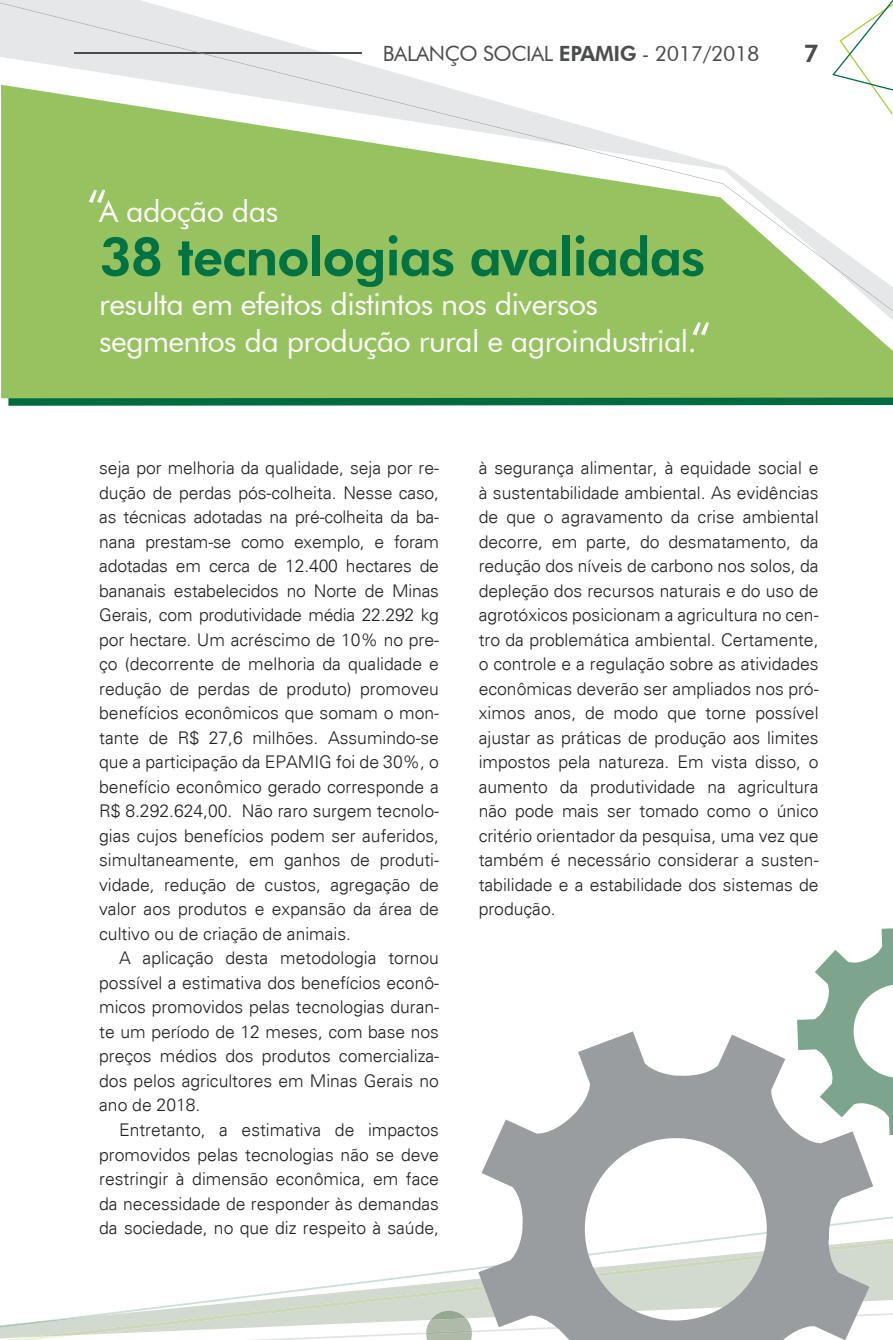
<style>
.page{position:relative;width:893px;height:1340px;background:#fff}
.page>*{position:absolute;margin:0;border:0;box-sizing:border-box;transform-origin:0 0}
.t1{font:800 53.2px "Futura BT";letter-spacing:-.02em;color:#017241}
.t2{font:30.62px/37.3px "Futura BT";letter-spacing:-.02em;color:#fff}
.t3{font:800 24.5px "Futura BT";color:#4b4c4d}
.t4{font:21px "Futura BT";letter-spacing:-.02em;color:#4b4c4d}
.t5{font:300 17.5px/24.5px "Univers";color:#231f20;text-align:justify}
.s1{font-weight:800}
</style>
<div class="page">
<svg style="left:2px;top:1334px;width:55px;height:5px"></svg>
<svg style="left:26px;top:1321px;width:217px;height:16px;fill:#d2d9ce"></svg>
<svg style="left:100px;top:1216px;width:793px;height:105px"></svg>
<svg style="left:0;top:1314px;width:104px;height:13px"></svg>
<svg style="left:0;top:0;width:893px;height:85px"></svg>
<svg style="left:8px;top:398px;width:885px;height:8px;fill:#006b3f"></svg>
<svg style="left:1px;top:85px;width:892px;height:313px;fill:#97c260"></svg>
<svg style="left:89px;top:189px;width:16px;height:14px"></svg>
<svg style="left:693px;top:322px;width:16px;height:13px"></svg>
<svg style="left:478px;top:1031px;width:395px;height:279px"></svg>
<svg style="left:797px;top:928px;width:96px;height:207px"></svg>
<svg style="left:243px;top:1310px;width:650px;height:29px"></svg>
<p class="t4" style="left:383px;top:41px;width:378px">BALANÇO SOCIAL <span class="s1">EPAMIG</span> - 2017/2018</p>
<h3 class="t3" style="left:804px;top:38px;width:17px">7</h3>
<h2 class="t2" style="left:99px;top:192px;width:180px">A adoção das</h2>
<h1 class="t1" style="left:99px;top:224px;width:607px">38 tecnologias avaliadas</h1>
<h2 class="t2" style="left:99px;top:285px;width:599px">resulta em efeitos distintos nos diversos segmentos da produção rural e agroindustrial.</h2>
<p class="t5" style="left:99px;top:456px;width:341px">seja por melhoria da qualidade, seja por re&shy;dução de perdas pós-colheita. Nesse caso, as técnicas adotadas na pré-colheita da ba&shy;nana prestam-se como exemplo, e foram adotadas em cerca de 12.400 hectares de bananais estabelecidos no Norte de Minas Gerais, com produtividade média 22.292 kg por hectare. Um acréscimo de 10% no pre&shy;ço (decorrente de melhoria da qualidade e redução de perdas de produto) promoveu benefícios econômicos que somam o mon&shy;tante de R$ 27,6 milhões. Assumindo-se que a participação da EPAMIG foi de 30%, o benefício econômico gerado corresponde a R$ 8.292.624,00. Não raro surgem tecnolo&shy;gias cujos benefícios podem ser auferidos, simultaneamente, em ganhos de produti&shy;vidade, redução de custos, agregação de valor aos produtos e expansão da área de cultivo ou de criação de animais.</p>
<p class="t5" style="left:99px;top:946px;width:341px;text-indent:20px">A aplicação desta metodologia tornou possível a estimativa dos benefícios econô&shy;micos promovidos pelas tecnologias duran&shy;te um período de 12 meses, com base nos preços médios dos produtos comercializa&shy;dos pelos agricultores em Minas Gerais no ano de 2018.</p>
<p class="t5" style="left:99px;top:1117px;width:341px;text-indent:20px">Entretanto, a estimativa de impactos promovidos pelas tecnologias não se deve restringir à dimensão econômica, em face da necessidade de responder às demandas da sociedade, no que diz respeito à saúde,</p>
<p class="t5" style="left:479px;top:456px;width:341px">à segurança alimentar, à equidade social e à sustentabilidade ambiental. As evidências de que o agravamento da crise ambiental decorre, em parte, do desmatamento, da redução dos níveis de carbono nos solos, da depleção dos recursos naturais e do uso de agrotóxicos posicionam a agricultura no cen&shy;tro da problemática ambiental. Certamente, o controle e a regulação sobre as atividades econômicas deverão ser ampliados nos pró&shy;ximos anos, de modo que torne possível ajustar as práticas de produção aos limites impostos pela natureza. Em vista disso, o aumento da produtividade na agricultura não pode mais ser tomado como o único critério orientador da pesquisa, uma vez que também é necessário considerar a susten&shy;tabilidade e a estabilidade dos sistemas de produção.</p>
</div>
